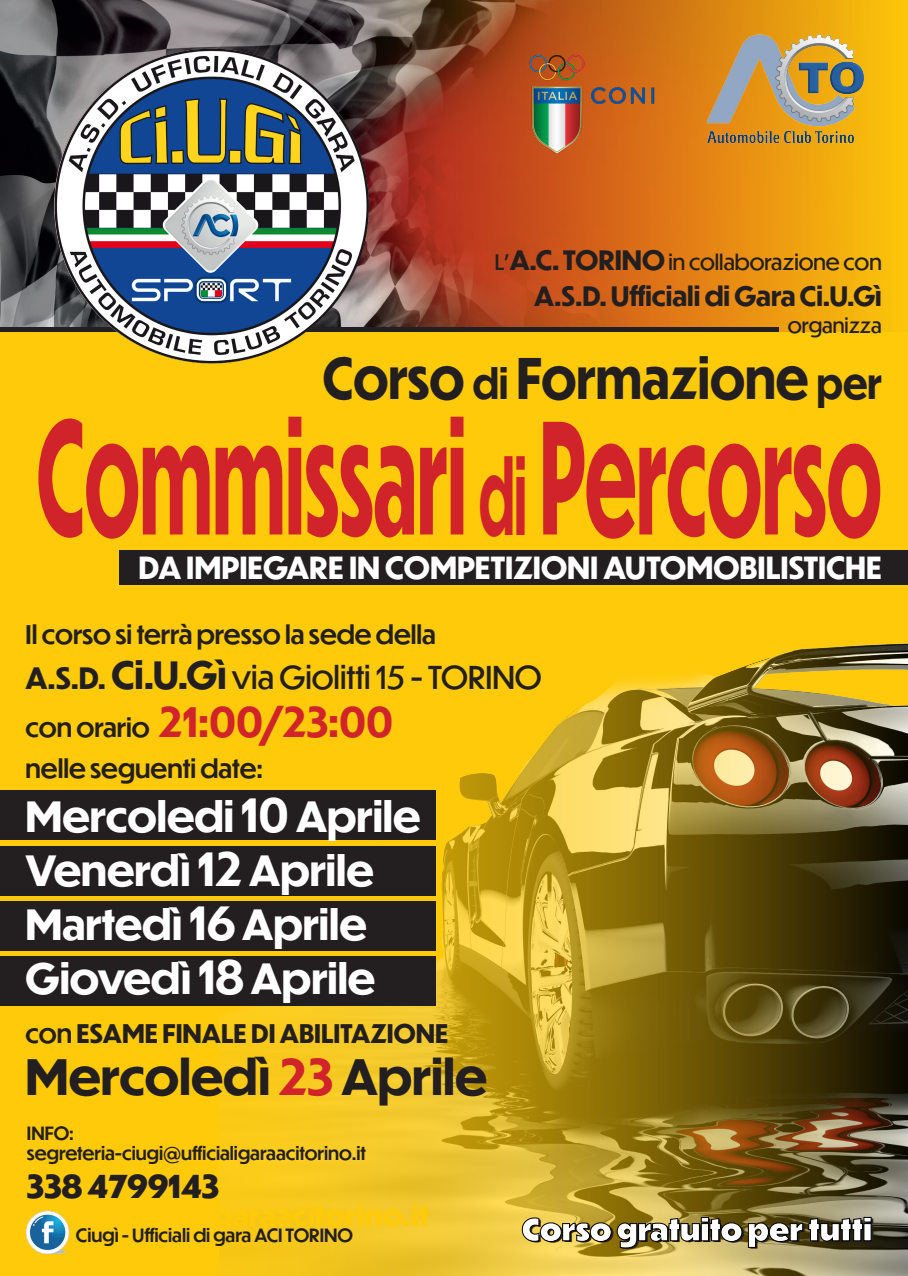
<style>
.page{position:relative;width:908px;height:1276px;background:#fff}
.page>*{position:absolute;margin:0;border:0;box-sizing:border-box;transform-origin:0 0}
.t1{font:700 151px "Dunbar Tall";color:#d1232a;scale:.51 1}
.t2{font:700 55px "Dunbar Tall";color:#231f20;scale:.89 1}
.t3{font:700 48px "Dunbar Tall";color:#231f20}
.t4{font:700 41px "Dunbar Tall";color:#fff}
.t5{font:700 40px "Dunbar Tall";color:#d1232a}
.t6{font:31px "Dunbar Tall";color:#231f20}
.t7{font:800 31px "Dunbar Tall";color:#231f20}
.t8{font:700 30px "Dunbar Tall";color:#fff}
.t9{font:900 30px "Dunbar Tall";color:#231f20}
.t10{font:700 26.3px "Dunbar Tall";color:#231f20}
.t11{font:500 25.2px "Dunbar Tall";color:#231f20}
.t12{font:700 25.2px "Dunbar Tall";color:#231f20}
.t13{font:21px "Dunbar Tall";color:#231f20}
.t14{font:20px "Dunbar Tall";color:#231f20}
.t15{font:500 18px "Dunbar Tall";color:#231f20}
.s1{font-weight:700;font-size:26.3px}
.s2{font-size:41px}
.s3{font-size:101px}
.s4{font-weight:700;font-size:29px}
.s5{font-weight:700;font-size:37px}
.s6{font-weight:500;font-size:25.2px;color:#231f20}
.s7{font-size:45px}
.s8{font-weight:500}
.s9{color:#d1232a}
</style>
<div class="page">
<div style="left:0;top:0;width:907px;height:1276px;background:#feca0a"></div>
<img style="left:0;top:0;width:887px;height:332px">
<img style="left:219px;top:643px;width:688px;height:633px">
<img style="left:25px;top:1210px;width:45px;height:45px">
<svg style="left:521px;top:1216px;width:350px;height:33px;background:#aa9f75"></svg>
<img style="left:702px;top:35px;width:166px;height:114px">
<img style="left:521px;top:35px;width:140px;height:139px">
<div style="left:0;top:327px;width:777px;height:5px;background:#231f20"></div>
<img style="left:41px;top:35px;width:343px;height:329px">
<div style="left:119px;top:551px;width:788px;height:34px;background:#231f20"></div>
<div style="left:0;top:789px;width:435px;height:50px;background:#231f20"></div>
<div style="left:0;top:846px;width:435px;height:49px;background:#231f20"></div>
<div style="left:0;top:901px;width:435px;height:50px;background:#231f20"></div>
<div style="left:0;top:956px;width:435px;height:50px;background:#231f20"></div>
<p class="t13" style="left:494px;top:247px;width:388px">L’<span class="s1">A.C. TORINO</span> in collaborazione con</p>
<p class="t10" style="left:534px;top:277px;width:349px">A.S.D. Ufficiali di Gara Ci.U.Gì</p>
<p class="t14" style="left:787px;top:311px;width:95px">organizza</p>
<p class="t2" style="left:323px;top:338px;width:629px">Corso <span class="s2">di</span> Formazione <span class="s2">per</span></p>
<p class="t1" style="left:37px;top:367px;width:1657px">Commissari <span class="s3">di</span> Percorso</p>
<p class="t8" style="left:138px;top:545px;width:744px">DA IMPIEGARE IN COMPETIZIONI AUTOMOBILISTICHE</p>
<p class="t11" style="left:26px;top:616px;width:412px">Il corso si terrà presso la sede della</p>
<p class="t6" style="left:26px;top:654px;width:517px"><span class="s4">A.S.D.</span> <span class="s5">Ci.U.Gì</span> via Giolitti 15 - TORINO</p>
<p class="t5" style="left:26px;top:692px;width:369px"><span class="s6">con orario</span> 21:00/23:00</p>
<p class="t11" style="left:26px;top:750px;width:239px">nelle seguenti date:</p>
<p class="t4" style="left:26px;top:786px;width:396px">Mercoledi <span class="s7">10</span> Aprile</p>
<p class="t4" style="left:26px;top:840px;width:349px">Venerdì <span class="s7">12</span> Aprile</p>
<p class="t4" style="left:26px;top:894px;width:342px">Martedì <span class="s7">16</span> Aprile</p>
<p class="t4" style="left:26px;top:948px;width:351px">Giovedì <span class="s7">18</span> Aprile</p>
<p class="t12" style="left:26px;top:1015px;width:424px"><span class="s8">con</span> ESAME FINALE DI ABILITAZIONE</p>
<p class="t3" style="left:26px;top:1041px;width:463px">Mercoledì <span class="s9">23</span> Aprile</p>
<p class="t15" style="left:27px;top:1120px;width:48px">INFO:</p>
<p class="t15" style="left:27px;top:1140px;width:340px">segreteria-ciugi@ufficialigaraacitorino.it</p>
<p class="t7" style="left:27px;top:1164px;width:194px">338 4799143</p>
<p class="t15" style="left:76px;top:1221px;width:278px">Ciugì - Ufficiali di gara ACI TORINO</p>
<p class="t9" style="left:523px;top:1208px;width:351px">Corso gratuito per tutti</p>
</div>
